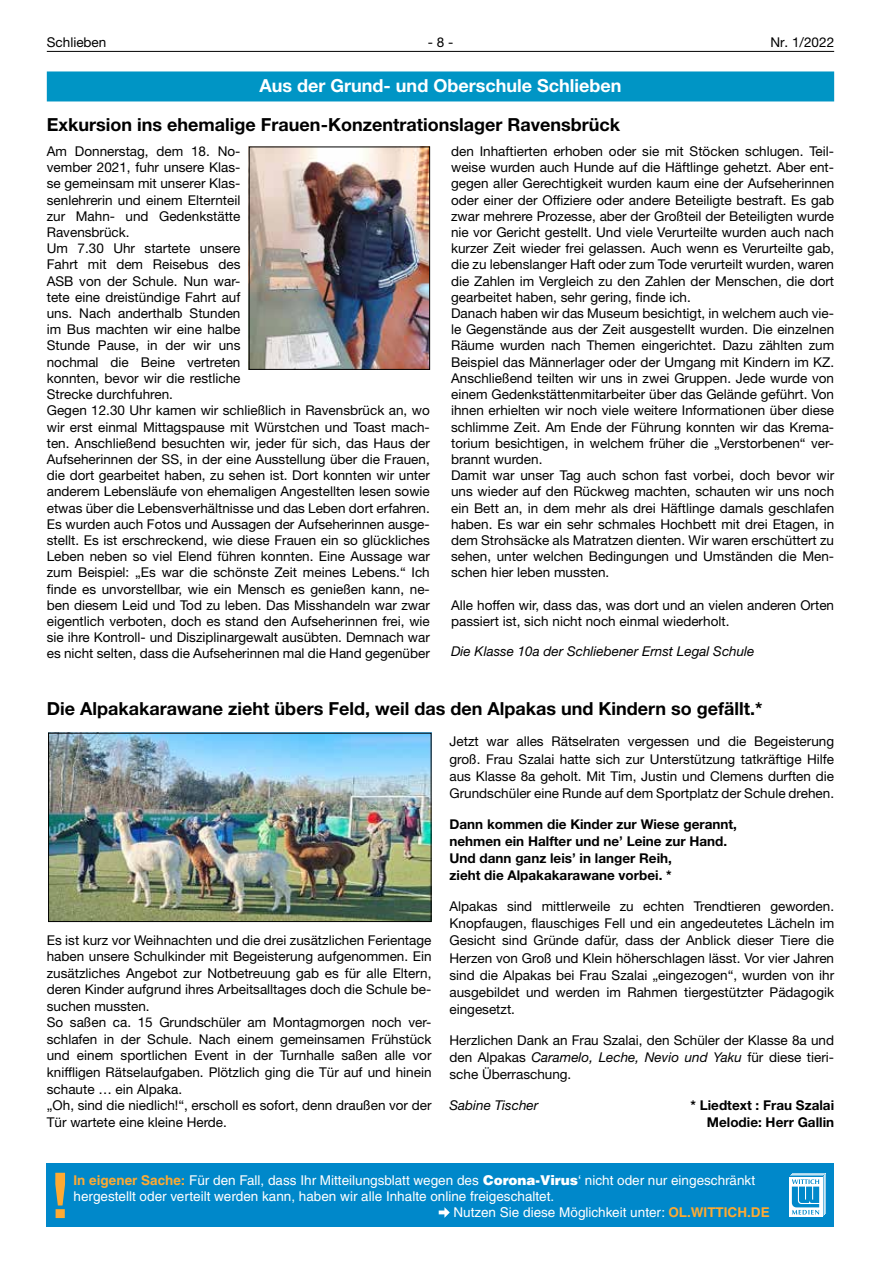
<style>
.page{position:relative;width:881px;height:1263px;background:#fff}
.page>*{position:absolute;margin:0;border:0;box-sizing:border-box;transform-origin:0 0}
.t1{font:700 18px "Helvetica Neue LT";color:#000}
.t2{font:700 18px "Helvetica Neue LT";color:#fff}
.t3{font:13.5px/16.2px "Helvetica Neue LT";color:#000}
.t4{font:13.5px "Helvetica LT";color:#fff}
.t5{font:700 13.5px/17.2px "Helvetica Neue LT";color:#000}
.t6{font:italic 13.5px "Helvetica Neue LT";color:#000}
.s1{font-style:italic}
.s2{font-weight:700;color:#fdaa33}
.s3{font-weight:900}
</style>
<div class="page">
<hr style="left:47px;top:51px;width:786px;height:1px;background:#000">
<div style="left:47px;top:71px;width:786px;height:30px;background:#0095c5"></div>
<img style="left:251px;top:149px;width:176px;height:219px">
<div style="left:249px;top:147px;width:180px;height:223px;border:1px solid #000"></div>
<img style="left:50px;top:735px;width:379px;height:185px">
<div style="left:48px;top:733px;width:383px;height:189px;border:1px solid #000"></div>
<div style="left:47px;top:1163px;width:786px;height:64px;background:#0088ca"></div>
<svg style="left:55px;top:1173px;width:10px;height:45px"></svg>
<svg style="left:438px;top:1207px;width:11px;height:11px"></svg>
<svg style="left:789px;top:1216px;width:32px;height:1px"></svg>
<svg style="left:789px;top:1173px;width:37px;height:43px"></svg>
<p class="t3" style="left:47px;top:34px;width:61px">Schlieben</p>
<p class="t3" style="left:427px;top:34px;width:27px">- 8 -</p>
<p class="t3" style="left:770px;top:34px;width:65px">Nr. 1/2022</p>
<h1 class="t2" style="left:259px;top:74px;width:363px">Aus der Grund- und Oberschule Schlieben</h1>
<h1 class="t1" style="left:47px;top:114px;width:574px">Exkursion ins ehemalige Frauen-Konzentrationslager Ravensbrück</h1>
<p class="t3" style="left:47px;top:143px;width:384px">Am Donnerstag, dem 18. No-<br>vember 2021, fuhr unsere Klas-<br>se gemeinsam mit unserer Klas-<br>senlehrerin und einem Elternteil<br>zur Mahn- und Gedenkstätte<br>Ravensbrück.<br>Um 7.30 Uhr startete unsere<br>Fahrt mit dem Reisebus des<br>ASB von der Schule. Nun war-<br>tete eine dreistündige Fahrt auf<br>uns. Nach anderthalb Stunden<br>im Bus machten wir eine halbe<br>Stunde Pause, in der wir uns<br>nochmal die Beine vertreten<br>konnten, bevor wir die restliche<br>Strecke durchfuhren.<br>Gegen 12.30 Uhr kamen wir schließlich in Ravensbrück an, wo wir erst einmal Mittagspause mit Würstchen und Toast mach&shy;ten. Anschließend besuchten wir, jeder für sich, das Haus der Aufseherinnen der SS, in der eine Ausstellung über die Frauen, die dort gearbeitet haben, zu sehen ist. Dort konnten wir unter anderem Lebensläufe von ehemaligen Angestellten lesen sowie etwas über die Lebensverhältnisse und das Leben dort erfahren.<br>Es wurden auch Fotos und Aussagen der Aufseherinnen ausge&shy;stellt. Es ist erschreckend, wie diese Frauen ein so glückliches Leben neben so viel Elend führen konnten. Eine Aussage war zum Beispiel: „Es war die schönste Zeit meines Lebens.“ Ich finde es unvorstellbar, wie ein Mensch es genießen kann, ne&shy;ben diesem Leid und Tod zu leben. Das Misshandeln war zwar eigentlich verboten, doch es stand den Aufseherinnen frei, wie sie ihre Kontroll- und Disziplinargewalt ausübten. Demnach war es nicht selten, dass die Aufseherinnen mal die Hand gegenüber</p>
<p class="t3" style="left:451px;top:143px;width:384px">den Inhaftierten erhoben oder sie mit Stöcken schlugen. Teil&shy;weise wurden auch Hunde auf die Häftlinge gehetzt. Aber ent&shy;gegen aller Gerechtigkeit wurden kaum eine der Aufseherinnen oder einer der Offiziere oder andere Beteiligte bestraft. Es gab zwar mehrere Prozesse, aber der Großteil der Beteiligten wurde nie vor Gericht gestellt. Und viele Verurteilte wurden auch nach kurzer Zeit wieder frei gelassen. Auch wenn es Verurteilte gab, die zu lebenslanger Haft oder zum Tode verurteilt wurden, waren die Zahlen im Vergleich zu den Zahlen der Menschen, die dort gearbeitet haben, sehr gering, finde ich.<br>Danach haben wir das Museum besichtigt, in welchem auch vie&shy;le Gegenstände aus der Zeit ausgestellt wurden. Die einzelnen Räume wurden nach Themen eingerichtet. Dazu zählten zum Beispiel das Männerlager oder der Umgang mit Kindern im KZ.<br>Anschließend teilten wir uns in zwei Gruppen. Jede wurde von einem Gedenkstättenmitarbeiter über das Gelände geführt. Von ihnen erhielten wir noch viele weitere Informationen über diese schlimme Zeit. Am Ende der Führung konnten wir das Krema&shy;torium besichtigen, in welchem früher die „Verstorbenen“ ver&shy;brannt wurden.<br>Damit war unser Tag auch schon fast vorbei, doch bevor wir uns wieder auf den Rückweg machten, schauten wir uns noch ein Bett an, in dem mehr als drei Häftlinge damals geschlafen haben. Es war ein sehr schmales Hochbett mit drei Etagen, in dem Strohsäcke als Matratzen dienten. Wir waren erschüttert zu sehen, unter welchen Bedingungen und Umständen die Men&shy;schen hier leben mussten.</p>
<p class="t3" style="left:451px;top:597px;width:384px">Alle hoffen wir, dass das, was dort und an vielen anderen Orten passiert ist, sich nicht noch einmal wiederholt.</p>
<p class="t6" style="left:451px;top:643px;width:305px">Die Klasse 10a der Schliebener Ernst Legal Schule</p>
<h1 class="t1" style="left:47px;top:697px;width:717px">Die Alpakakarawane zieht übers Feld, weil das den Alpakas und Kindern so gefällt.*</h1>
<p class="t3" style="left:47px;top:931px;width:386px">Es ist kurz vor Weihnachten und die drei zusätzlichen Ferientage haben unsere Schulkinder mit Begeisterung aufgenommen. Ein zusätzliches Angebot zur Notbetreuung gab es für alle Eltern, deren Kinder aufgrund ihres Arbeitsalltages doch die Schule be&shy;suchen mussten.<br>So saßen ca. 15 Grundschüler am Montagmorgen noch ver&shy;schlafen in der Schule. Nach einem gemeinsamen Frühstück und einem sportlichen Event in der Turnhalle saßen alle vor kniffligen Rätselaufgaben. Plötzlich ging die Tür auf und hinein schaute … ein Alpaka.<br>„Oh, sind die niedlich!“, erscholl es sofort, denn draußen vor der Tür wartete eine kleine Herde.</p>
<p class="t3" style="left:449px;top:733px;width:386px;line-height:17.2px;text-align:justify">Jetzt war alles Rätselraten vergessen und die Begeisterung groß. Frau Szalai hatte sich zur Unterstützung tatkräftige Hilfe aus Klasse 8a geholt. Mit Tim, Justin und Clemens durften die Grundschüler eine Runde auf dem Sportplatz der Schule drehen.</p>
<p class="t5" style="left:449px;top:815px;width:289px">Dann kommen die Kinder zur Wiese gerannt, nehmen ein Halfter und ne’ Leine zur Hand.<br>Und dann ganz leis’ in langer Reih,<br>zieht die Alpakakarawane vorbei. *</p>
<p class="t3" style="left:449px;top:897px;width:386px;line-height:17.2px;text-align:justify">Alpakas sind mittlerweile zu echten Trendtieren geworden.<br>Knopfaugen, flauschiges Fell und ein angedeutetes Lächeln im Gesicht sind Gründe dafür, dass der Anblick dieser Tiere die Herzen von Groß und Klein höherschlagen lässt. Vor vier Jahren sind die Alpakas bei Frau Szalai „eingezogen“, wurden von ihr ausgebildet und werden im Rahmen tiergestützter Pädagogik eingesetzt.</p>
<p class="t3" style="left:449px;top:1031px;width:386px;line-height:17.2px;text-align:justify">Herzlichen Dank an Frau Szalai, den Schüler der Klasse 8a und den Alpakas <span class="s1">Caramelo, Leche, Nevio und Yaku</span> für diese tieri&shy;sche Überraschung.</p>
<p class="t6" style="left:449px;top:1097px;width:90px">Sabine Tischer</p>
<p class="t5" style="left:690px;top:1096px;width:145px;text-align:right">* Liedtext : Frau Szalai<br>Melodie: Herr Gallin</p>
<p class="t4" style="left:73px;top:1172px;width:682px"><span class="s2">In eigener Sache:</span> Für den Fall, dass Ihr Mitteilungsblatt wegen des <span class="s3">Corona-Virus</span>‘ nicht oder nur eingeschränkt</p>
<p class="t4" style="left:73px;top:1188px;width:482px">hergestellt oder verteilt werden kann, haben wir alle Inhalte online freigeschaltet.</p>
<p class="t4" style="left:453px;top:1204px;width:317px">Nutzen Sie diese Möglichkeit unter: <span class="s2">OL.WITTICH.DE</span></p>
</div>
